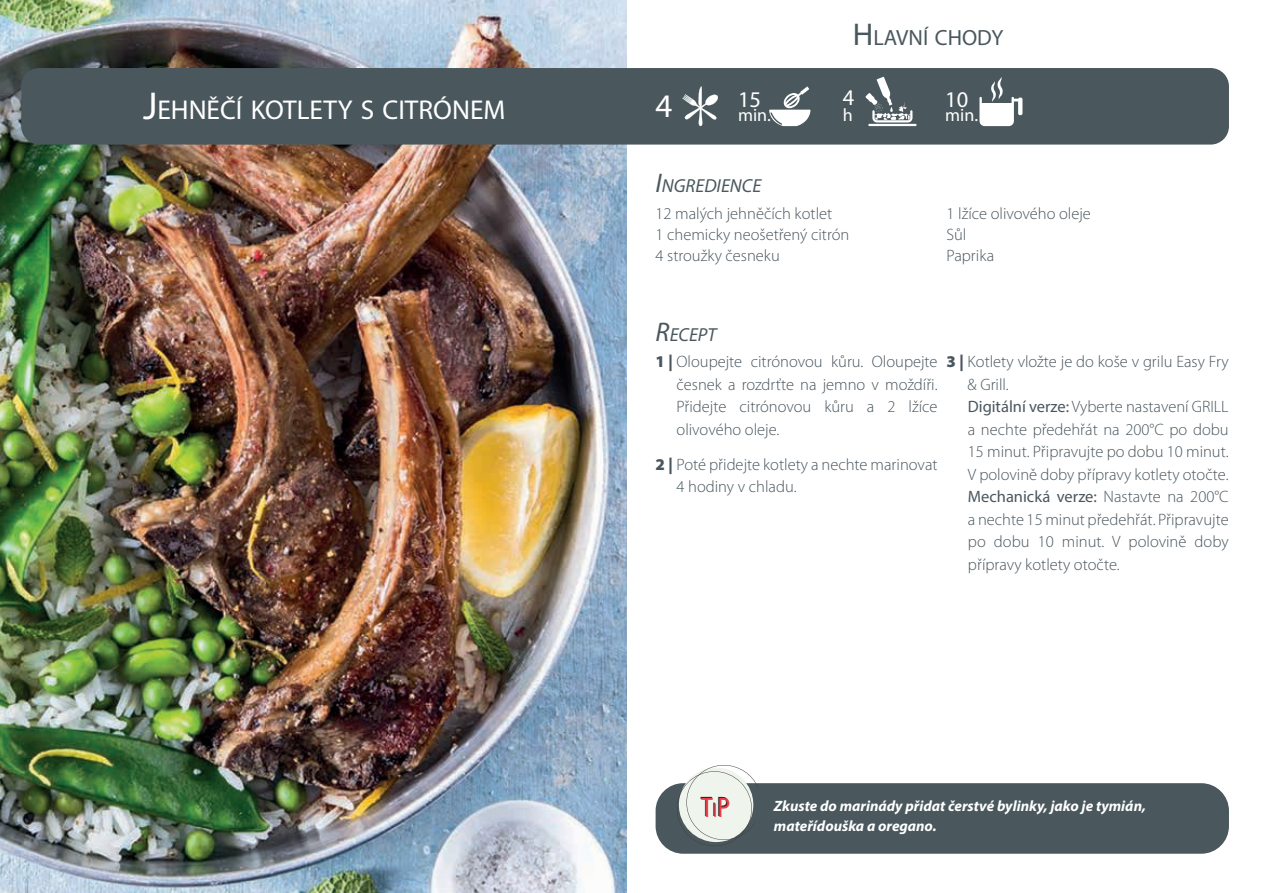
<style>
.page{position:relative;width:1263px;height:893px;background:#fff}
.page>*{position:absolute;margin:0;border:0;box-sizing:border-box;transform-origin:0 0}
.t1{font:33px "Myriad Pro";color:#fff}
.t2{font:27.3px "Myriad Pro";color:#fff}
.t3{font:25.35px "Futura Std";color:#231f20}
.t4{font:22.5px "Myriad Pro";color:#fff}
.t5{font:22.05px "Myriad Pro";color:#4a585e}
.t6{font:italic 18.9px "Myriad Pro";color:#4a585e}
.t7{font:18px "Myriad Pro";color:#fff}
.t8{font:300 16.5px/22.5px "Myriad Pro";color:#4a565e}
.t9{font:italic 700 15px/19.5px "Myriad Pro";color:#fff}
.s1{font-size:39px}
.s2{font-size:31.5px}
.s3{font-size:27px}
.s4{font-weight:900}
.s5{font-weight:400}
.s6{font-size:17.7px}
</style>
<div class="page">
<img style="left:0;top:0;width:626px;height:893px">
<div style="left:21px;top:68px;width:1208px;height:77px;background:#4a585e;border-radius:18px"></div>
<div style="left:656px;top:783px;width:573px;height:71px;background:#4a585e;border-radius:28px"></div>
<svg style="left:769px;top:86px;width:41px;height:40px"></svg>
<svg style="left:682px;top:87px;width:36px;height:39px"></svg>
<svg style="left:1018px;top:98px;width:4px;height:17px"></svg>
<svg style="left:979px;top:77px;width:39px;height:49px"></svg>
<hr style="left:868px;top:124px;width:48px;height:2px;background:#fff">
<svg style="left:865px;top:77px;width:47px;height:45px"></svg>
<svg style="left:677px;top:765px;width:81px;height:81px"></svg>
<h2 class="t2" style="left:143px;top:93px;width:364px"><span class="s1">J</span>EHNĚČÍ KOTLETY S CITRÓNEM</h2>
<h3 class="t5" style="left:853px;top:24px;width:152px"><span class="s2">H</span> LAVNÍ CHODY</h3>
<h1 class="t1" style="left:656px;top:86px;width:18px">4</h1>
<h3 class="t4" style="left:738px;top:86px;width:25px">15</h3>
<p class="t7" style="left:738px;top:104px;width:34px">min.</p>
<h3 class="t4" style="left:843px;top:84px;width:13px">4</h3>
<p class="t7" style="left:843px;top:104px;width:11px">h</p>
<h3 class="t4" style="left:945px;top:86px;width:25px">10</h3>
<p class="t7" style="left:945px;top:104px;width:34px">min.</p>
<p class="t6" style="left:656px;top:174px;width:107px"><span class="s3">I</span>NGREDIENCE</p>
<p class="t8" style="left:656px;top:203px;width:195px;line-height:21px">12 malých jehněčích kotlet<br>1 chemicky neošetřený citrón<br>4 stroužky česneku</p>
<p class="t8" style="left:946px;top:203px;width:146px;line-height:21px">1 lžíce olivového oleje<br>Sůl<br>Paprika</p>
<p class="t6" style="left:656px;top:323px;width:62px"><span class="s3">R</span>ECEPT</p>
<p class="t8" style="left:676px;top:350px;width:263px;text-align:justify;text-indent:-21px"><span class="s4">1 |</span> Oloupejte citrónovou kůru. Oloupejte česnek a rozdrťte na jemno v moždíři.<br>Přidejte citrónovou kůru a 2 lžíce olivového oleje.</p>
<p class="t8" style="left:676px;top:453px;width:263px;text-indent:-21px"><span class="s4">2 |</span> Poté přidejte kotlety a nechte marinovat<br>4 hodiny v chladu.</p>
<p class="t8" style="left:967px;top:350px;width:263px;text-indent:-21px"><span class="s4">3 |</span> Kotlety vložte je do koše v grilu Easy Fry &amp; Grill.<br><span class="s5">Digitální verze:</span> Vyberte nastavení GRILL a nechte předehřát na 200°C po dobu 15 minut. Připravujte po dobu 10 minut.<br>V polovině doby přípravy kotlety otočte.<br><span class="s5">Mechanická verze:</span> Nastavte na 200°C a nechte 15 minut předehřát. Připravujte po dobu 10 minut. V polovině doby přípravy kotlety otočte.</p>
<h3 class="t3" style="left:700px;top:790px;width:30px">T<span class="s6">I</span>P</h3>
<p class="t9" style="left:774px;top:796px;width:374px">Zkuste do marinády přidat čerstvé bylinky, jako je tymián, mateřídouška a oregano.</p>
</div>
